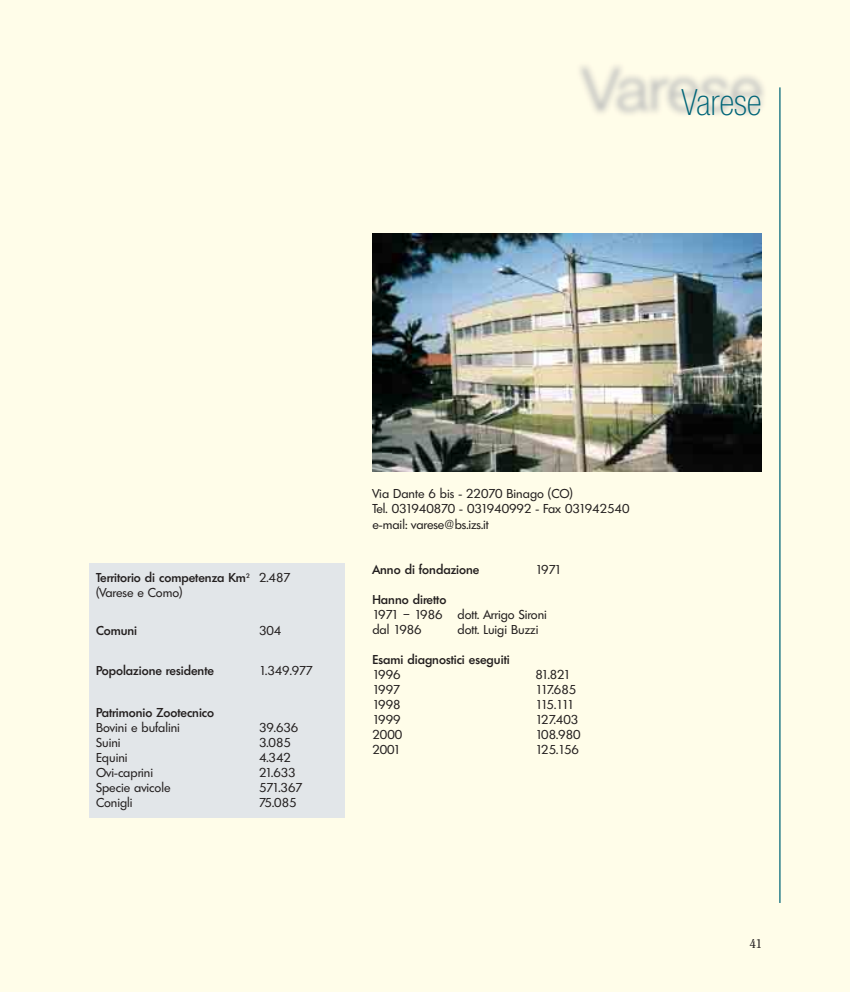
<style>
.page{position:relative;width:850px;height:992px;background:#fff}
.page>*{position:absolute;margin:0;border:0;box-sizing:border-box;transform-origin:0 0}
.t1{font:100 condensed 36.25px "Helvetica Neue";color:#006578}
.t2{font:12.5px/15px "Limerick";color:#231f1f}
.t3{font:500 12.5px/15px "Limerick";color:#231f1f}
.t4{font:12.5px "Clearface";color:#231f1f}
.s1{font-weight:400}
</style>
<div class="page">
<div style="left:0;top:0;width:850px;height:991px;background:#fffde9"></div>
<hr style="left:779px;top:87px;width:2px;height:815px;background:#006578">
<img style="left:372px;top:234px;width:390px;height:238px">
<div style="left:89px;top:563px;width:255px;height:254px;background:#e2e6e9"></div>
<h1 class="t1" style="left:682px;top:89px;width:82px">Varese</h1>
<p class="t3" style="left:96px;top:570px;width:196px">Territorio di competenza Km<sup>2</sup> <span class="s1">2.487 (Varese e Como)</span></p>
<p class="t3" style="left:96px;top:623px;width:43px">Comuni</p>
<p class="t2" style="left:259px;top:623px;width:24px">304</p>
<p class="t3" style="left:96px;top:664px;width:119px">Popolazione residente</p>
<p class="t2" style="left:259px;top:664px;width:56px">1.349.977</p>
<p class="t3" style="left:96px;top:705px;width:120px">Patrimonio Zootecnico</p>
<p class="t2" style="left:96px;top:720px;width:85px">Bovini e bufalini</p>
<p class="t2" style="left:259px;top:720px;width:41px">39.636</p>
<p class="t2" style="left:96px;top:735px;width:26px">Suini</p>
<p class="t2" style="left:259px;top:735px;width:33px">3.085</p>
<p class="t2" style="left:96px;top:750px;width:33px">Equini</p>
<p class="t2" style="left:259px;top:750px;width:33px">4.342</p>
<p class="t2" style="left:96px;top:765px;width:59px">Ovi-caprini</p>
<p class="t2" style="left:259px;top:765px;width:38px">21.633</p>
<p class="t2" style="left:96px;top:780px;width:76px">Specie avicole</p>
<p class="t2" style="left:259px;top:780px;width:45px">571.367</p>
<p class="t2" style="left:96px;top:795px;width:38px">Conigli</p>
<p class="t2" style="left:259px;top:795px;width:39px">75.085</p>
<p class="t2" style="left:372px;top:487px;width:259px">Via Dante 6 bis - 22070 Binago (CO)<br>Tel. 031940870 - 031940992 - Fax 031942540 e-mail: varese@bs.izs.it</p>
<p class="t3" style="left:372px;top:562px;width:109px">Anno di fondazione</p>
<p class="t2" style="left:535px;top:562px;width:28px">1971</p>
<p class="t3" style="left:372px;top:592px;width:75px">Hanno diretto</p>
<p class="t2" style="left:372px;top:607px;width:176px">1971 – 1986 dott. Arrigo Sironi dal 1986</p>
<p class="t2" style="left:458px;top:622px;width:82px">dott. Luigi Buzzi</p>
<p class="t3" style="left:372px;top:652px;width:139px">Esami diagnostici eseguiti</p>
<p class="t2" style="left:372px;top:667px;width:30px">1996</p>
<p class="t2" style="left:535px;top:667px;width:37px">81.821</p>
<p class="t2" style="left:372px;top:682px;width:30px">1997</p>
<p class="t2" style="left:535px;top:682px;width:42px">117.685</p>
<p class="t2" style="left:372px;top:697px;width:30px">1998</p>
<p class="t2" style="left:535px;top:697px;width:41px">115.111</p>
<p class="t2" style="left:372px;top:712px;width:30px">1999</p>
<p class="t2" style="left:535px;top:712px;width:44px">127.403</p>
<p class="t2" style="left:372px;top:727px;width:31px">2000</p>
<p class="t2" style="left:535px;top:727px;width:47px">108.980</p>
<p class="t2" style="left:372px;top:742px;width:30px">2001</p>
<p class="t2" style="left:535px;top:742px;width:45px">125.156</p>
<p class="t4" style="left:750px;top:938px;width:14px">41</p>
</div>
